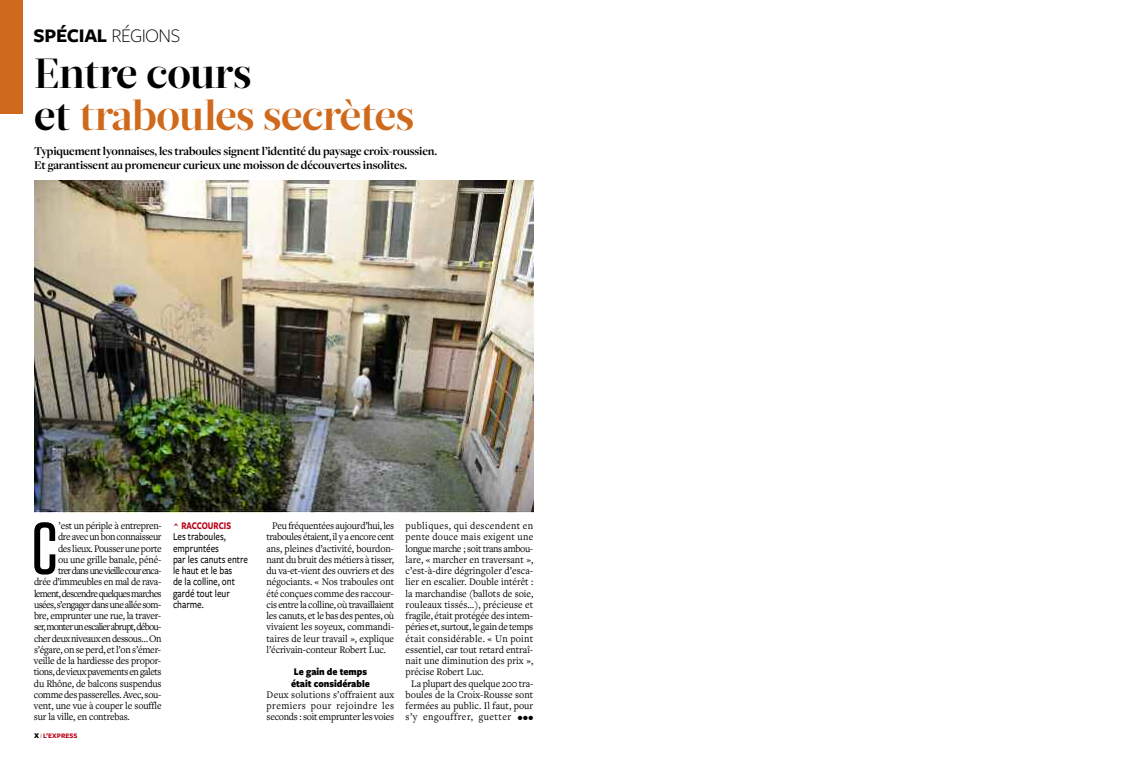
<style>
.page{position:relative;width:1146px;height:757px;background:#fff}
.page>*{position:absolute;margin:0;border:0;box-sizing:border-box;transform-origin:0 0}
.t1{font:500 73.5px "Tungsten";color:#000}
.t2{font:700 42px/42px "Glosa Display";letter-spacing:-.01em;color:#cf691b}
.t3{font:700 20px "Freight Sans Pro";letter-spacing:-.015em;color:#000}
.t4{font:700 12.5px/13.5px "Freight Disp Pro";letter-spacing:-.01em;color:#000}
.t5{font:500 11px/11.2px "Freight Sans Pro";color:#000;scale:.85 1}
.t6{font:10.5px/11.3px "Freight Text Pro";letter-spacing:-.015em;color:#000;text-align:justify;scale:.95 1}
.t7{font:10.5px "Freight Text Pro";letter-spacing:.005em;color:#000;scale:.95 1}
.t8{font:10.5px "Freight Text Pro";letter-spacing:-.07em;color:#000;scale:.95 1}
.t9{font:10.5px "Freight Text Pro";letter-spacing:.01em;color:#000;scale:.95 1}
.t10{font:10.5px "Freight Text Pro";letter-spacing:-.04em;color:#000;scale:.95 1}
.t11{font:10.5px "Freight Text Pro";letter-spacing:.025em;color:#000;scale:.95 1}
.t12{font:10.5px "Freight Text Pro";letter-spacing:-.075em;color:#000;scale:.95 1}
.t13{font:10.5px "Freight Text Pro";letter-spacing:-.055em;color:#000;scale:.95 1}
.t14{font:10.5px "Freight Text Pro";letter-spacing:-.045em;color:#000;scale:.95 1}
.t15{font:900 10.5px/11.3px "Freight Sans Pro";color:#000;scale:.9 1}
.t16{font:10.5px "Freight Text Pro";letter-spacing:-.035em;color:#000;scale:.95 1}
.t17{font:10.5px "Freight Text Pro";letter-spacing:.035em;color:#000;scale:.95 1}
.t18{font:10.5px "Freight Text Pro";letter-spacing:.05em;color:#000;scale:.95 1}
.t19{font:700 10.5px "Freight Sans Pro";letter-spacing:-.01em;color:#b90016;scale:.8 1}
.t20{font:700 7.1px "Freight Sans Pro";color:#b90016}
.s1{font-weight:300}
.s2{color:#000}
.s3{font-weight:900;font-size:7.5px;color:#000}
.s4{font-weight:300;font-size:7px;color:#000}
.s5{font-family:"Freight Big Pro";font-weight:900;font-size:16px}
</style>
<div class="page">
<div style="left:0;top:0;width:23px;height:113px;background:#cf691b"></div>
<img style="left:34px;top:181px;width:499px;height:332px">
<h3 class="t3" style="left:34px;top:23px;width:148px">SPÉCIAL <span class="s1">RÉGIONS</span></h3>
<h2 class="t2" style="left:34px;top:57px;width:381px"><span class="s2">Entre cours<br>et</span> traboules secrètes</h2>
<p class="t4" style="left:34px;top:144px;width:404px">Typiquement lyonnaises, les traboules signent l’identité du paysage croix-roussien.<br>Et garantissent au promeneur curieux une moisson de découvertes insolites.</p>
<h1 class="t1" style="left:32px;top:506px;width:28px">C</h1>
<p class="t6" style="left:59px;top:520px;width:110px">’est un périple à entrepren-</p>
<p class="t10" style="left:58px;top:530px;width:111px">dreavecunbonconnaisseur</p>
<p class="t6" style="left:58px;top:542px;width:111px">des lieux.Pousseruneporte</p>
<p class="t6" style="left:58px;top:553px;width:110px">ou une grille banale, péné-</p>
<p class="t8" style="left:58px;top:564px;width:110px">trerdansunevieillecourenca-</p>
<p class="t6" style="left:34px;top:576px;width:135px">drée d’immeubles en mal de rava-</p>
<p class="t8" style="left:34px;top:587px;width:136px">lement,descendrequelquesmarches</p>
<p class="t13" style="left:34px;top:598px;width:135px">usées,s’engagerdansunealléesom-</p>
<p class="t6" style="left:34px;top:610px;width:135px">bre, emprunter une rue, la traver-</p>
<p class="t12" style="left:34px;top:620px;width:135px">ser,monterunescalierabrupt,débou-</p>
<p class="t10" style="left:34px;top:632px;width:136px">cherdeuxniveauxendessous…On</p>
<p class="t6" style="left:34px;top:643px;width:135px">s’égare, onseperd, etl’ons’émer-</p>
<p class="t6" style="left:34px;top:655px;width:135px">veille de la hardiesse des propor-</p>
<p class="t14" style="left:34px;top:665px;width:136px">tions,devieuxpavementsengalets</p>
<p class="t6" style="left:34px;top:677px;width:136px">du Rhône, de balcons suspendus</p>
<p class="t6" style="left:34px;top:688px;width:136px">commedespasserelles.Avec, sou-</p>
<p class="t6" style="left:34px;top:700px;width:136px">vent, une vue à couper le souffle</p>
<p class="t6" style="left:34px;top:711px;width:102px">sur la ville, en contrebas.</p>
<p class="t20" style="left:34px;top:731px;width:45px"><span class="s3">X</span> <span class="s4">I</span> L’EXPRESS</p>
<p class="t19" style="left:173px;top:519px;width:74px"><span class="s5">ˆ</span> RACCOURCIS</p>
<p class="t5" style="left:173px;top:531px;width:90px">Les traboules, empruntées<br>par les canuts entre le haut et le bas<br>de la colline, ont gardé tout leur charme.</p>
<p class="t6" style="left:266px;top:520px;width:136px;text-indent:6px">Peu fréquentées aujourd’hui, les traboules étaient, il y a encore cent ans, pleines d’activité, bourdon&shy;nant du bruit des métiers à tisser, du va-et-vient des ouvriers et des négociants. « Nos traboules ont été conçues comme des raccour&shy;cis entre la colline, où travaillaient les canuts, et le bas des pentes, où vivaient les soyeux, commandi&shy;taires de leur travail », explique l’écrivain-conteur Robert Luc.</p>
<p class="t15" style="left:291px;top:666px;width:89px">Le gain de temps était considérable</p>
<p class="t6" style="left:266px;top:688px;width:136px">Deux solutions s’offraient aux premiers pour rejoindre les seconds : soit emprunter les voies</p>
<p class="t17" style="left:405px;top:519px;width:136px">publiques, qui descendent en</p>
<p class="t11" style="left:405px;top:531px;width:136px">pente douce mais exigent une</p>
<p class="t16" style="left:405px;top:542px;width:136px">longue marche ; soit trans ambou-</p>
<p class="t6" style="left:405px;top:553px;width:136px">lare, « marcher en traversant »,</p>
<p class="t9" style="left:405px;top:564px;width:136px">c’est-à-dire dégringoler d’esca-</p>
<p class="t6" style="left:405px;top:576px;width:136px">lier en escalier. Double intérêt :</p>
<p class="t6" style="left:405px;top:587px;width:136px">la marchandise (ballots de soie,</p>
<p class="t9" style="left:405px;top:598px;width:136px">rouleaux tissés…), précieuse et</p>
<p class="t6" style="left:405px;top:610px;width:136px">fragile, était protégée des intem-</p>
<p class="t6" style="left:405px;top:621px;width:136px">péries et, surtout, le gain de temps</p>
<p class="t11" style="left:405px;top:632px;width:136px">était considérable. « Un point</p>
<p class="t6" style="left:405px;top:643px;width:136px">essentiel, car tout retard entraî-</p>
<p class="t7" style="left:405px;top:654px;width:136px">nait une diminution des prix »,</p>
<p class="t6" style="left:405px;top:666px;width:84px">précise Robert Luc.</p>
<p class="t6" style="left:411px;top:677px;width:130px">La plupart des quelque 200 tra-</p>
<p class="t7" style="left:405px;top:688px;width:136px">boules de la Croix-Rousse sont</p>
<p class="t7" style="left:405px;top:699px;width:136px">fermées au public. Il faut, pour</p>
<p class="t18" style="left:405px;top:711px;width:136px">s’y engouffrer, guetter ●●●</p>
</div>
